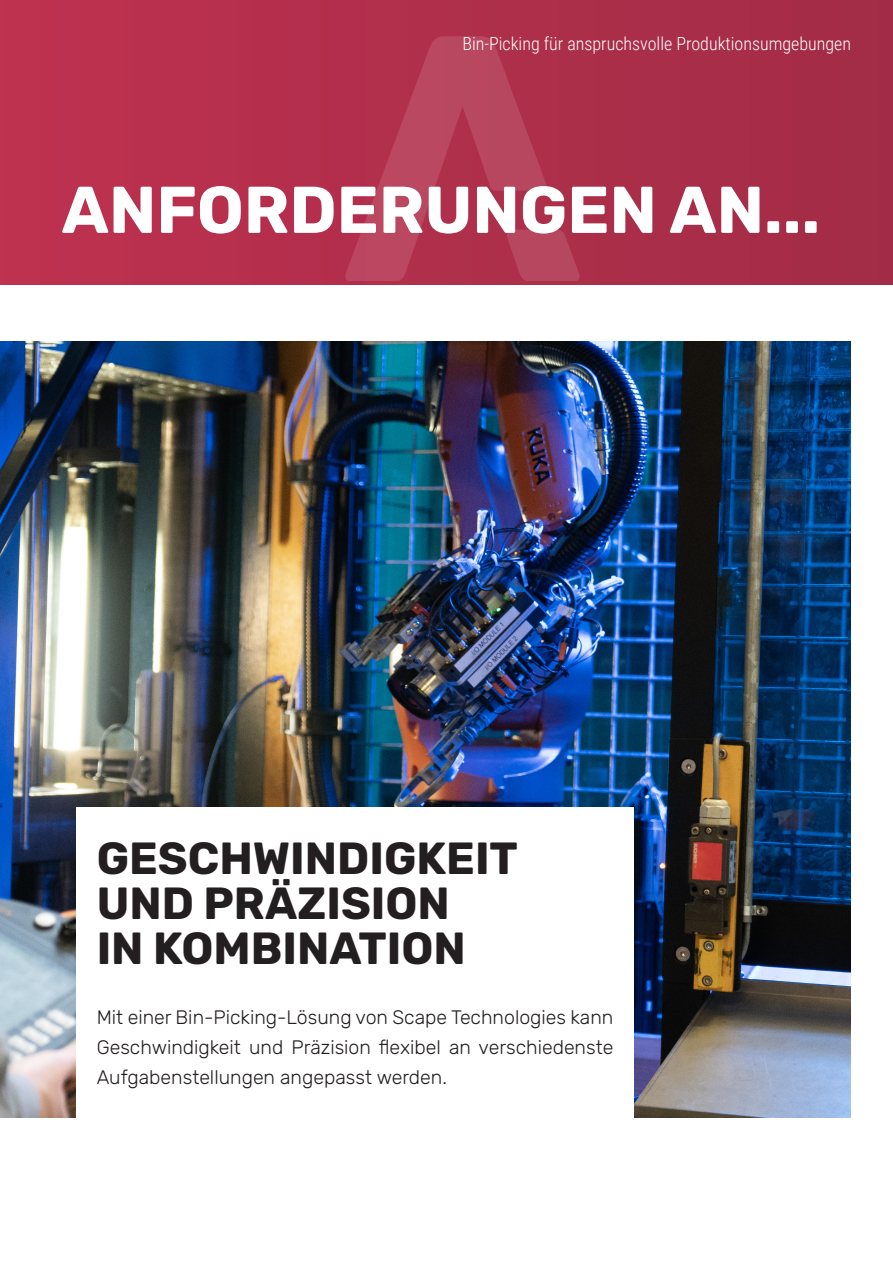
<style>
.page{position:relative;width:893px;height:1263px;background:#fff}
.page>*{position:absolute;margin:0;border:0;box-sizing:border-box;transform-origin:0 0}
.t1{font:700 66px "Rubik";color:#fff}
.t2{font:700 45px "Rubik";color:#231f20}
.t3{font:300 19.5px "Rubik";color:#231f20}
.t4{font:300 18px "Roboto Condensed";color:#fff}
</style>
<div class="page">
<div style="left:0;top:0;width:893px;height:285px;background:linear-gradient(to right,#be314f,#a22c47)"></div>
<img style="left:0;top:341px;width:850px;height:776px">
<div style="left:77px;top:808px;width:557px;height:455px;background:#fff"></div>
<svg style="left:344px;top:36px;width:203px;height:244px;background:#b33953"></svg>
<svg style="left:506px;top:230px;width:74px;height:50px;background:#b3415a"></svg>
<p class="t4" style="left:462px;top:31px;width:390px">Bin-Picking für anspruchsvolle Produktionsumgebungen</p>
<p class="t1" style="left:62px;top:173px;width:760px">ANFORDERUNGEN AN...</p>
<p class="t2" style="left:97px;top:833px;width:423px">GESCHWINDIGKEIT</p>
<p class="t2" style="left:97px;top:878px;width:355px">UND PRÄZISION</p>
<p class="t2" style="left:97px;top:923px;width:371px">IN KOMBINATION</p>
<p class="t3" style="left:97px;top:1007px;width:518px">Mit einer Bin-Picking-Lösung von Scape Technologies kann</p>
<p class="t3" style="left:97px;top:1037px;width:518px">Geschwindigkeit und Präzision flexibel an verschiedenste</p>
<p class="t3" style="left:97px;top:1067px;width:352px">Aufgabenstellungen angepasst werden.</p>
</div>
